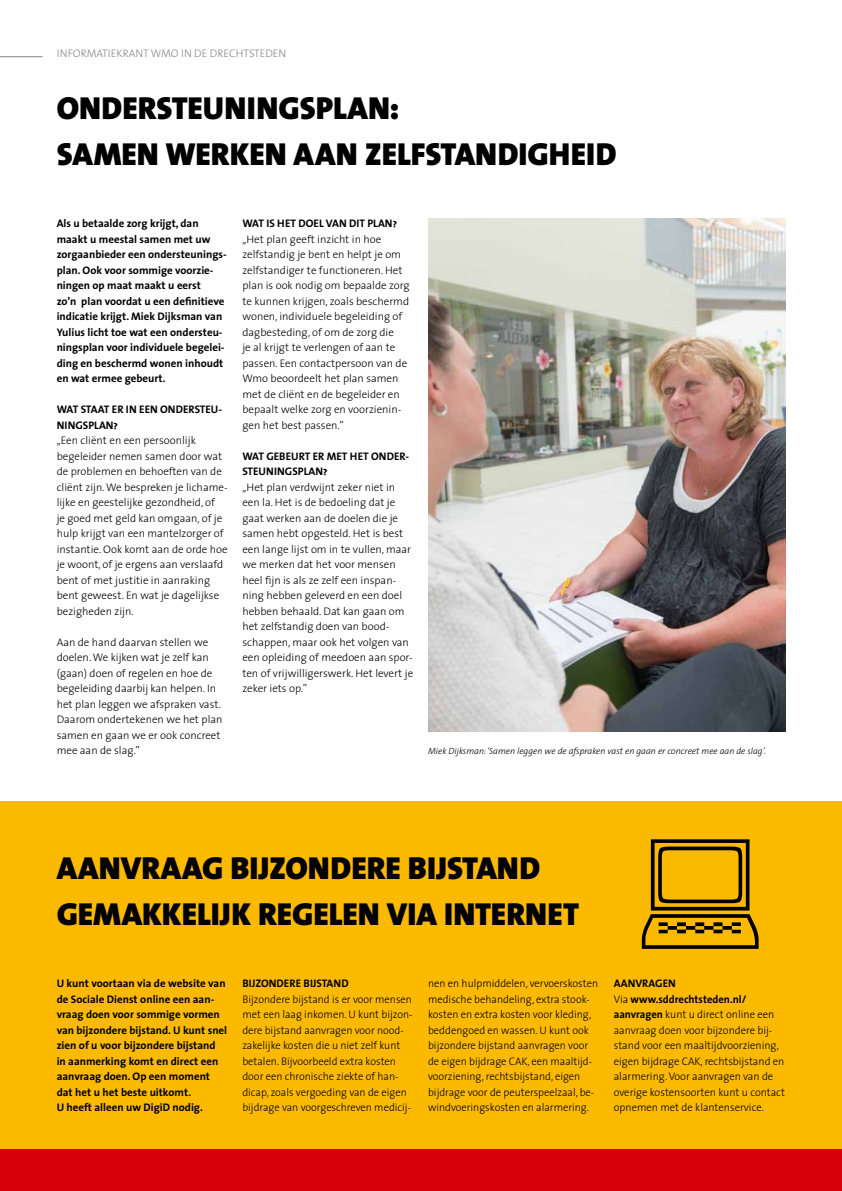
<style>
.page{position:relative;width:842px;height:1191px;background:#fff}
.page>*{position:absolute;margin:0;border:0;box-sizing:border-box;transform-origin:0 0}
.t1{font:900 32px/46.5px "The Sans";color:#000}
.t2{font:300 11px/15.5px "The Sans";color:#000}
.t3{font:700 11px/15.5px "The Sans";color:#000}
.t4{font:300 11px/15.5px "The Sans";color:#000;scale:.96 1}
.t5{font:11px/15.5px "The Sans Bold Caps";color:#000}
.t6{font:300 11px "The Sans";color:#868786}
.t7{font:italic 300 9px "The Sans";color:#000}
.s1{font-weight:700}
</style>
<div class="page">
<div style="left:0;top:1148px;width:842px;height:43px;background:#d50008"></div>
<hr style="left:0;top:57px;width:43px;height:1px;background:#868786">
<div style="left:0;top:801px;width:842px;height:347px;background:#fbb900"></div>
<img style="left:428px;top:219px;width:357px;height:512px">
<p class="t6" style="left:57px;top:44px;width:231px">INFORMATIEKRANT WMO IN DE DRECHTSTEDEN</p>
<h1 class="t1" style="left:57px;top:84px;width:561px">ONDERSTEUNINGSPLAN:<br>SAMEN WERKEN AAN ZELFSTANDIGHEID</h1>
<p class="t3" style="left:57px;top:215px;width:171px">Als u betaalde zorg krijgt, dan maakt u meestal samen met uw zorgaanbieder een ondersteunings&shy;plan. Ook voor sommige voorzie&shy;ningen op maat maakt u eerst<br>zo’n plan voordat u een definitieve indicatie krijgt. Miek Dijksman van<br>Yulius licht toe wat een ondersteu&shy;ningsplan voor individuele begelei&shy;ding en beschermd wonen inhoudt en wat ermee gebeurt.</p>
<p class="t5" style="left:57px;top:401px;width:167px">WAT STAAT ER IN EEN ONDERSTEU-<br>NINGSPLAN?</p>
<p class="t2" style="left:57px;top:432px;width:172px">,,Een cliënt en een persoonlijk begeleider nemen samen door wat de problemen en behoeften van de cliënt zijn. We bespreken je lichame&shy;lijke en geestelijke gezondheid, of<br>je goed met geld kan omgaan, of je hulp krijgt van een mantelzorger of instantie. Ook komt aan de orde hoe je woont, of je ergens aan verslaafd bent of met justitie in aanraking bent geweest. En wat je dagelijkse bezigheden zijn.</p>
<p class="t2" style="left:57px;top:634px;width:167px">Aan de hand daarvan stellen we doelen. We kijken wat je zelf kan (gaan) doen of regelen en hoe de begeleiding daarbij kan helpen. In het plan leggen we afspraken vast.<br>Daarom ondertekenen we het plan samen en gaan we er ook concreet mee aan de slag.”</p>
<p class="t5" style="left:242px;top:215px;width:156px">WAT IS H ET DOEL VAN DIT PLAN?</p>
<p class="t2" style="left:242px;top:231px;width:169px">,,Het plan geeft inzicht in hoe zelfstandig je bent en helpt je om zelfstandiger te functioneren. Het plan is ook nodig om bepaalde zorg te kunnen krijgen, zoals beschermd wonen, individuele begeleiding of dagbesteding, of om de zorg die<br>je al krijgt te verlengen of aan te passen. Een contactpersoon van de<br>Wmo beoordeelt het plan samen met de cliënt en de begeleider en bepaalt welke zorg en voorzienin&shy;gen het best passen.”</p>
<p class="t5" style="left:242px;top:448px;width:168px">WAT GEBEURT ER MET H ET ONDER-<br>STEUNINGSPLAN?</p>
<p class="t2" style="left:242px;top:479px;width:172px">,,Het plan verdwijnt zeker niet in een la. Het is de bedoeling dat je gaat werken aan de doelen die je samen hebt opgesteld. Het is best een lange lijst om in te vullen, maar we merken dat het voor mensen heel fijn is als ze zelf een inspan&shy;ning hebben geleverd en een doel hebben behaald. Dat kan gaan om het zelfstandig doen van bood&shy;schappen, maar ook het volgen van een opleiding of meedoen aan spor&shy;ten of vrijwilligerswerk. Het levert je zeker iets op.”</p>
<p class="t7" style="left:428px;top:744px;width:339px">Miek Dijksman: ‘Samen leggen we de afspraken vast en gaan er concreet mee aan de slag’.</p>
<h1 class="t1" style="left:57px;top:844px;width:524px">AANVRAAG BIJZONDERE BIJSTAND<br>GEMAKKELIJK REGELEN VIA INTERNET</h1>
<p class="t3" style="left:57px;top:975px;width:172px">U kunt voortaan via de website van de Sociale Dienst online een aan&shy;vraag doen voor sommige vormen van bijzondere bijstand. U kunt snel zien of u voor bijzondere bijstand in aanmerking komt en direct een aanvraag doen. Op een moment dat het u het beste uitkomt.<br>U heeft alleen uw DigiD nodig.</p>
<p class="t5" style="left:242px;top:975px;width:107px">BIJZONDERE BIJSTAND</p>
<p class="t4" style="left:242px;top:990px;width:179px">Bijzondere bijstand is er voor mensen met een laag inkomen. U kunt bijzon&shy;dere bijstand aanvragen voor nood&shy;zakelijke kosten die u niet zelf kunt betalen. Bijvoorbeeld extra kosten door een chronische ziekte of han&shy;dicap, zoals vergoeding van de eigen bijdrage van voorgeschreven medicij-</p>
<p class="t4" style="left:428px;top:975px;width:179px">nen en hulpmiddelen, vervoerskosten medische behandeling, extra stook&shy;kosten en extra kosten voor kleding, beddengoed en wassen. U kunt ook bijzondere bijstand aanvragen voor de eigen bijdrage CAK, een maaltijd&shy;voorziening, rechtsbijstand, eigen bijdrage voor de peuterspeelzaal, be&shy;windvoeringskosten en alarmering.</p>
<p class="t5" style="left:614px;top:975px;width:64px">AANVRAGEN</p>
<p class="t2" style="left:614px;top:990px;width:173px">Via <span class="s1">www.sddrechtsteden.nl/ aanvragen</span> kunt u direct online een aanvraag doen voor bijzondere bij&shy;stand voor een maaltijdvoorziening, eigen bijdrage CAK, rechtsbijstand en alarmering. Voor aanvragen van de overige kostensoorten kunt u contact opnemen met de klantenservice.</p>
</div>
